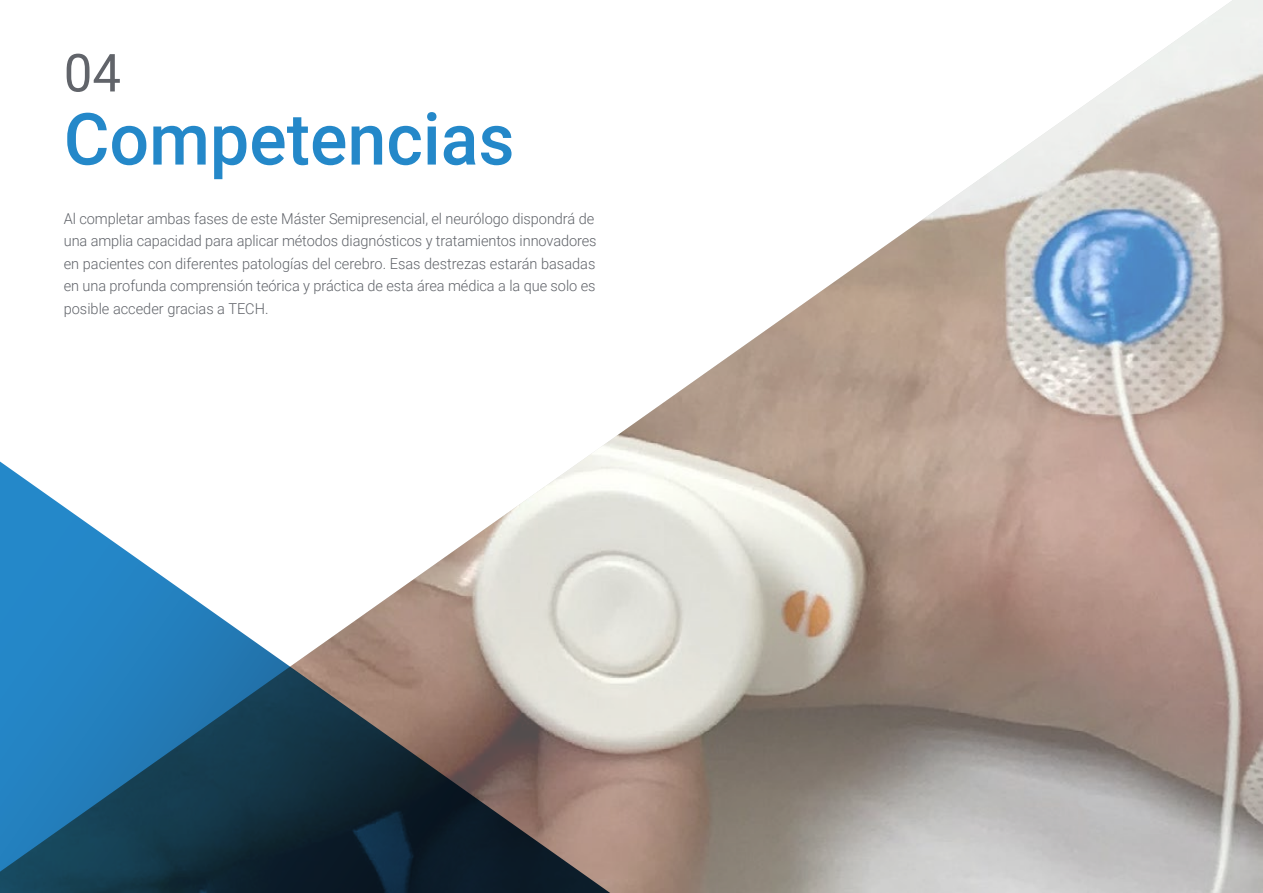
<style>
.page{position:relative;width:1263px;height:893px;background:#fff}
.page>*{position:absolute;margin:0;border:0;box-sizing:border-box;transform-origin:0 0}
.t1{font:500 72px "Roboto";color:#2488c9}
.t2{font:52.5px "Roboto";color:#61646a}
.t3{font:300 15px/22.5px "Roboto";letter-spacing:-.005em;color:#61646a}
</style>
<div class="page">
<img style="left:602px;top:0;width:661px;height:893px">
<svg style="left:0;top:446px;width:640px;height:447px"></svg>
<h2 class="t2" style="left:64px;top:36px;width:59px">04</h2>
<h1 class="t1" style="left:64px;top:89px;width:452px">Competencias</h1>
<p class="t3" style="left:64px;top:207px;width:534px">Al completar ambas fases de este Máster Semipresencial, el neurólogo dispondrá de una amplia capacidad para aplicar métodos diagnósticos y tratamientos innovadores en pacientes con diferentes patologías del cerebro. Esas destrezas estarán basadas en una profunda comprensión teórica y práctica de esta área médica a la que solo es posible acceder gracias a TECH.</p>
</div>
